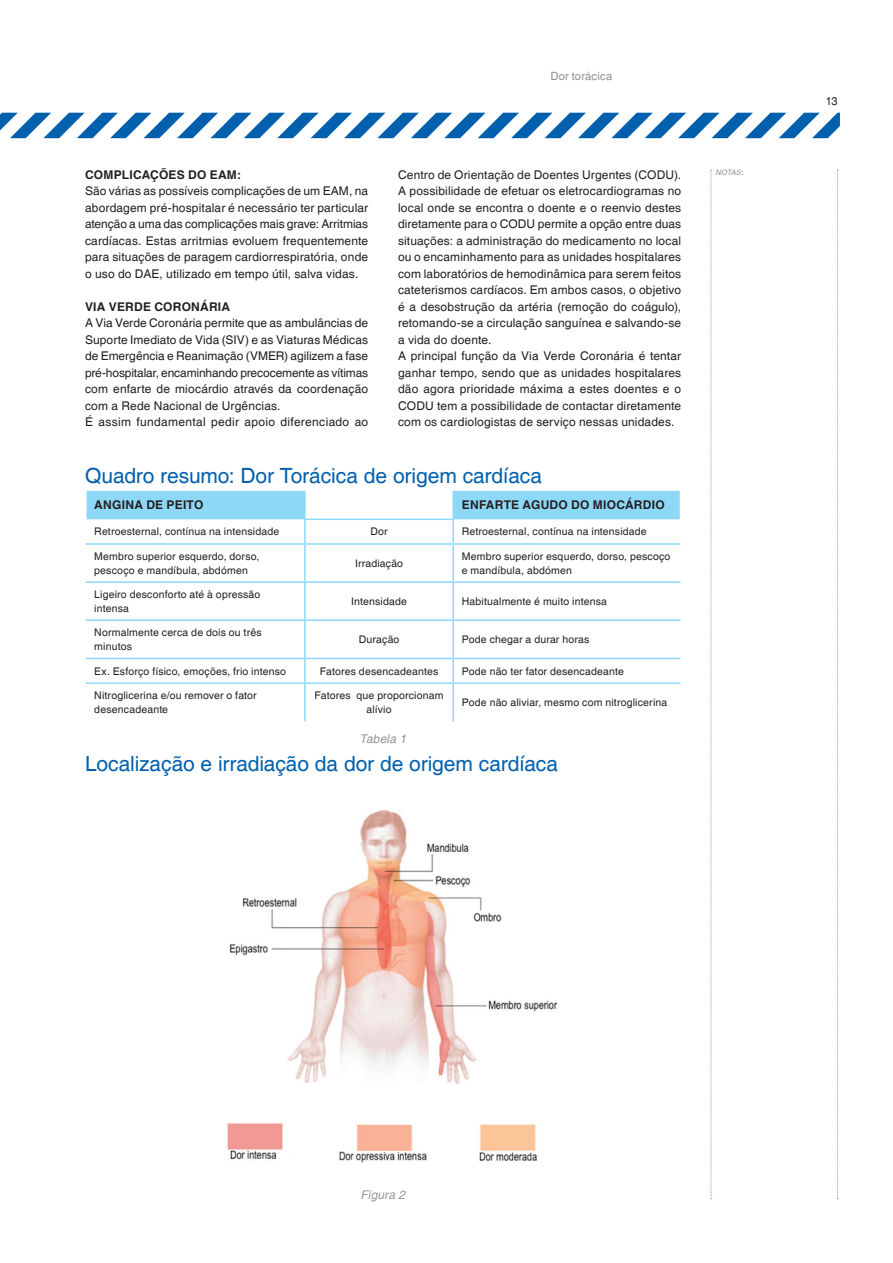
<style>
.page{position:relative;width:893px;height:1263px;background:#fff}
.page>*{position:absolute;margin:0;border:0;box-sizing:border-box;transform-origin:0 0}
.t1{font:21px "Helvetica";letter-spacing:-.005em;color:#0160ae}
.t2{font:12px/16.5px "Helvetica";letter-spacing:.01em;color:#231f20}
.t3{font:700 12px "Helvetica";letter-spacing:.02em;color:#231f20}
.t4{font:italic 12px "Helvetica";letter-spacing:.01em;color:#939598}
.t5{font:11.1px "Helvetica";letter-spacing:.015em;color:#8d8f92}
.t6{font:11.1px "Helvetica";color:#231f20}
.t7{font:10.5px/13.5px "Helvetica";letter-spacing:.015em;color:#231f20}
.t8{font:italic 7.5px "Helvetica";letter-spacing:-.01em;color:#8d8f92}
.s1{font-weight:700;font-style:normal}
</style>
<div class="page">
<svg style="left:711px;top:170px;width:1px;height:1029px"></svg>
<svg style="left:837px;top:170px;width:1px;height:1029px"></svg>
<svg style="left:0;top:113px;width:840px;height:25px"></svg>
<hr style="left:86px;top:543px;width:219px;height:2px;background:#8dd7f7">
<hr style="left:305px;top:543px;width:148px;height:2px;background:#8dd7f7">
<hr style="left:453px;top:543px;width:227px;height:2px;background:#8dd7f7">
<hr style="left:86px;top:581px;width:219px;height:2px;background:#8dd7f7">
<hr style="left:305px;top:581px;width:148px;height:2px;background:#8dd7f7">
<hr style="left:453px;top:581px;width:227px;height:2px;background:#8dd7f7">
<hr style="left:86px;top:619px;width:219px;height:2px;background:#8dd7f7">
<hr style="left:305px;top:619px;width:148px;height:2px;background:#8dd7f7">
<hr style="left:453px;top:619px;width:227px;height:2px;background:#8dd7f7">
<hr style="left:86px;top:658px;width:219px;height:1px;background:#8dd7f7">
<hr style="left:305px;top:658px;width:148px;height:1px;background:#8dd7f7">
<hr style="left:453px;top:658px;width:227px;height:1px;background:#8dd7f7">
<hr style="left:86px;top:682px;width:219px;height:2px;background:#8dd7f7">
<hr style="left:305px;top:682px;width:148px;height:2px;background:#8dd7f7">
<hr style="left:453px;top:682px;width:227px;height:2px;background:#8dd7f7">
<svg style="left:86px;top:491px;width:595px;height:52px"></svg>
<hr style="left:304px;top:545px;width:2px;height:36px;background:#8dd7f7">
<hr style="left:453px;top:545px;width:1px;height:36px;background:#8dd7f7">
<hr style="left:304px;top:583px;width:2px;height:36px;background:#8dd7f7">
<hr style="left:453px;top:583px;width:1px;height:36px;background:#8dd7f7">
<hr style="left:304px;top:621px;width:2px;height:37px;background:#8dd7f7">
<hr style="left:453px;top:621px;width:1px;height:37px;background:#8dd7f7">
<hr style="left:304px;top:659px;width:2px;height:23px;background:#8dd7f7">
<svg style="left:453px;top:659px;width:1px;height:23px"></svg>
<hr style="left:304px;top:684px;width:2px;height:37px;background:#8dd7f7">
<hr style="left:453px;top:684px;width:1px;height:37px;background:#8dd7f7">
<hr style="left:304px;top:519px;width:150px;height:1px;background:#8dd7f7">
<img style="left:227px;top:810px;width:331px;height:353px">
<p class="t5" style="left:550px;top:69px;width:63px">Dor torácica</p>
<p class="t3" style="left:85px;top:167px;width:158px">COMPLICAÇÕES DO EAM:</p>
<p class="t2" style="left:85px;top:183px;width:285px;text-align:justify">São várias as possíveis complicações de um EAM, na abordagem pré-hospitalar é necessário ter particular atenção a uma das complicações mais grave: Arritmias cardíacas. Estas arritmias evoluem frequentemente para situações de paragem cardiorrespiratória, onde o uso do DAE, utilizado em tempo útil, salva vidas.</p>
<p class="t3" style="left:85px;top:299px;width:42px">VIA VERDE</p>
<p class="t3" style="left:154px;top:299px;width:19px">CORONÁRIA</p>
<p class="t2" style="left:85px;top:315px;width:285px">A Via Verde Coronária permite que as ambulâncias de Suporte Imediato de Vida (SIV) e as Viaturas Médicas de Emergência e Reanimação (VMER) agilizem a fase pré-hospitalar, encaminhando precocemente as vítimas com enfarte de miocárdio através da coordenação com a Rede Nacional de Urgências.<br>É assim fundamental pedir apoio diferenciado ao</p>
<p class="t2" style="left:398px;top:167px;width:285px">Centro de Orientação de Doentes Urgentes (CODU).<br>A possibilidade de efetuar os eletrocardiogramas no local onde se encontra o doente e o reenvio destes diretamente para o CODU permite a opção entre duas situações: a administração do medicamento no local ou o encaminhamento para as unidades hospitalares com laboratórios de hemodinâmica para serem feitos cateterismos cardíacos. Em ambos casos, o objetivo é a desobstrução da artéria (remoção do coágulo), retomando-se a circulação sanguínea e salvando-se a vida do doente.<br>A principal função da Via Verde Coronária é tentar ganhar tempo, sendo que as unidades hospitalares dão agora prioridade máxima a estes doentes e o CODU tem a possibilidade de contactar diretamente com os cardiologistas de serviço nessas unidades.</p>
<h1 class="t1" style="left:85px;top:463px;width:459px">Quadro resumo: Dor Torácica de origem cardíaca</h1>
<p class="t3" style="left:94px;top:498px;width:111px">ANGINA DE PEITO</p>
<p class="t3" style="left:462px;top:498px;width:204px">ENFARTE AGUDO DO MIOCÁRDIO</p>
<p class="t7" style="left:94px;top:525px;width:186px">Retroesternal, contínua na intensidade</p>
<p class="t7" style="left:370px;top:525px;width:19px">Dor</p>
<p class="t7" style="left:462px;top:525px;width:186px">Retroesternal, contínua na intensidade</p>
<p class="t7" style="left:94px;top:550px;width:167px">Membro superior esquerdo, dorso, pescoço e mandíbula, abdómen</p>
<p class="t7" style="left:355px;top:557px;width:50px">Irradiação</p>
<p class="t7" style="left:462px;top:550px;width:210px">Membro superior esquerdo, dorso, pescoço e mandíbula, abdómen</p>
<p class="t7" style="left:94px;top:588px;width:168px">Ligeiro desconforto até à opressão intensa</p>
<p class="t7" style="left:351px;top:595px;width:57px">Intensidade</p>
<p class="t7" style="left:462px;top:595px;width:147px">Habitualmente é muito intensa</p>
<p class="t7" style="left:94px;top:626px;width:169px">Normalmente cerca de dois ou três minutos</p>
<p class="t7" style="left:359px;top:633px;width:42px">Duração</p>
<p class="t7" style="left:462px;top:633px;width:129px">Pode chegar a durar horas</p>
<p class="t7" style="left:94px;top:664px;width:193px">Ex. Esforço físico, emoções, frio intenso</p>
<p class="t7" style="left:320px;top:664px;width:120px">Fatores desencadeantes</p>
<p class="t7" style="left:462px;top:664px;width:164px">Pode não ter fator desencadeante</p>
<p class="t7" style="left:94px;top:689px;width:164px">Nitroglicerina e/ou remover o fator desencadeante</p>
<p class="t7" style="left:315px;top:689px;width:130px;text-align:center">Fatores que proporcionam alívio</p>
<p class="t7" style="left:462px;top:696px;width:207px">Pode não aliviar, mesmo com nitroglicerina</p>
<p class="t4" style="left:360px;top:732px;width:48px">Tabela 1</p>
<h1 class="t1" style="left:85px;top:751px;width:475px">Localização e irradiação da dor de origem cardíaca</h1>
<p class="t8" style="left:715px;top:168px;width:30px">notas<span class="s1">:</span></p>
<p class="t6" style="left:826px;top:94px;width:13px">13</p>
<p class="t4" style="left:361px;top:1188px;width:46px">Figura 2</p>
</div>
